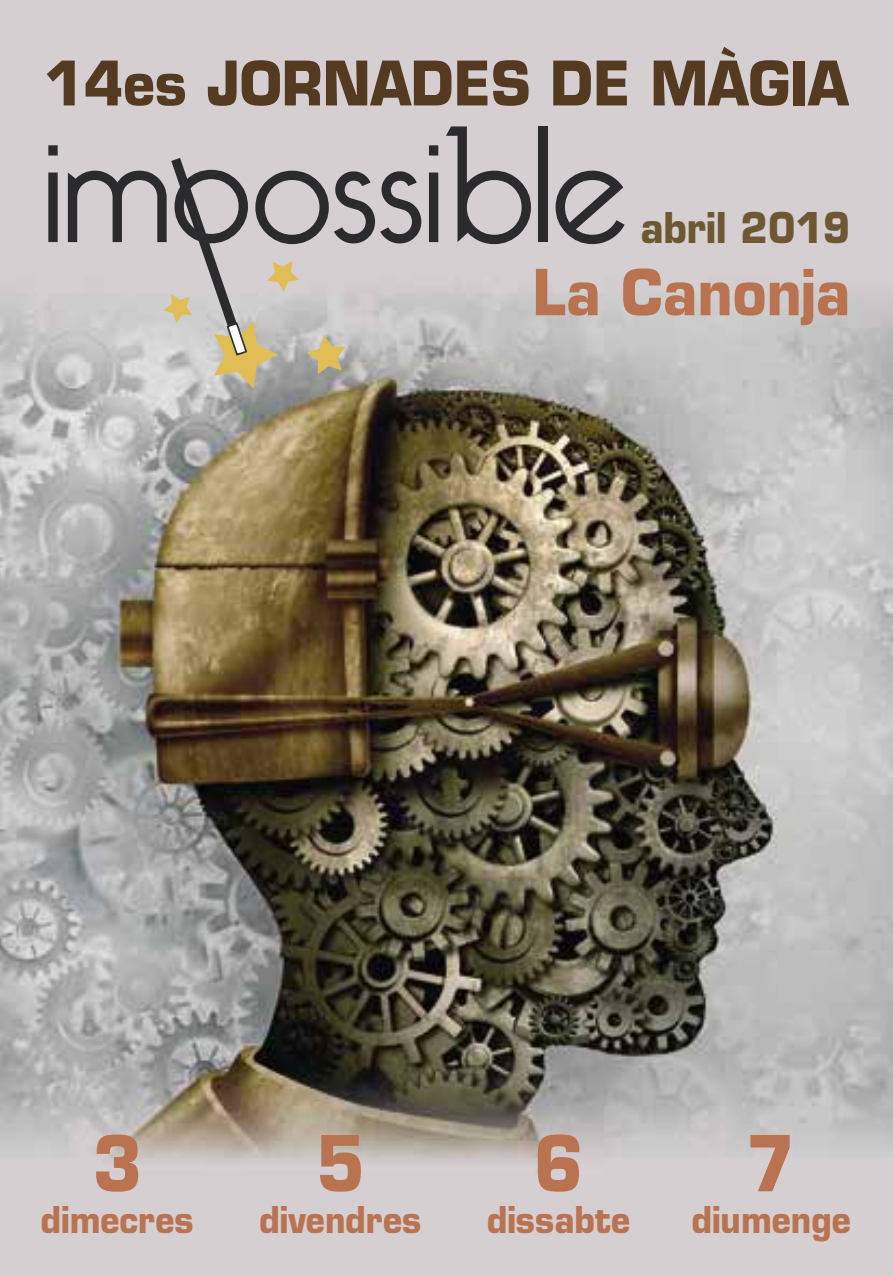
<style>
.page{position:relative;width:893px;height:1276px;background:#fff}
.page>*{position:absolute;margin:0;border:0;box-sizing:border-box;transform-origin:0 0}
.t1{font:700 75px "Eurostile";color:#ba7351;scale:.92 1}
.t2{font:700 61.8px "Eurostile";color:#ba7351;scale:.92 1}
.t3{font:700 59.7px "Eurostile";color:#543a20;scale:.92 1}
.t4{font:700 41.4px "Eurostile";color:#6e5833;scale:.92 1}
.t5{font:700 36px "Eurostile";color:#ba7351;scale:.92 1}
</style>
<div class="page">
<img style="left:0;top:0;width:893px;height:1276px">
<svg style="left:48px;top:145px;width:10px;height:97px"></svg>
<svg style="left:429px;top:145px;width:9px;height:97px"></svg>
<svg style="left:446px;top:126px;width:85px;height:118px;background:#a7a2a4"></svg>
<div style="left:539px;top:126px;width:9px;height:116px;background:#2b2b2d"></div>
<svg style="left:556px;top:171px;width:69px;height:73px;background:#8f8b8d"></svg>
<svg style="left:68px;top:158px;width:353px;height:230px;background:#bab6b3"></svg>
<h3 class="t3" style="left:44px;top:47px;width:876px">14es JORNADES DE MÀGIA</h3>
<p class="t4" style="left:640px;top:202px;width:230px">abril 2019</p>
<h2 class="t2" style="left:533px;top:254px;width:347px">La Canonja</h2>
<h1 class="t1" style="left:92px;top:1117px;width:56px">3</h1>
<p class="t5" style="left:41px;top:1197px;width:168px">dimecres</p>
<h1 class="t1" style="left:316px;top:1117px;width:56px">5</h1>
<p class="t5" style="left:259px;top:1197px;width:178px">divendres</p>
<h1 class="t1" style="left:534px;top:1117px;width:56px">6</h1>
<p class="t5" style="left:487px;top:1197px;width:157px">dissabte</p>
<h1 class="t1" style="left:746px;top:1117px;width:56px">7</h1>
<p class="t5" style="left:692px;top:1197px;width:175px">diumenge</p>
</div>
